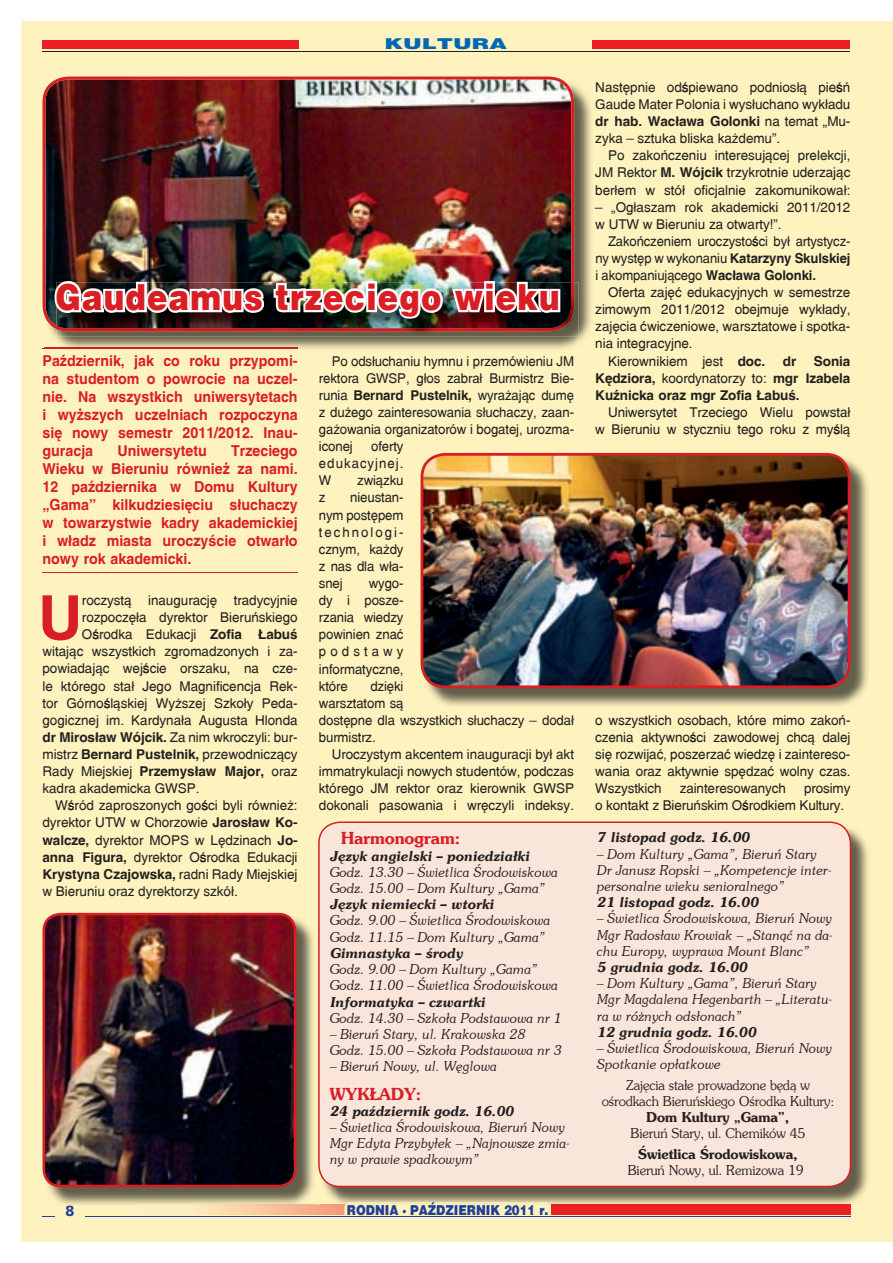
<style>
.page{position:relative;width:893px;height:1263px;background:#fff}
.page>*{position:absolute;margin:0;border:0;box-sizing:border-box;transform-origin:0 0}
.t1{font:700 61.05px "Switzerland";color:#d91e24}
.t2{font:900 36px "Switzerland";letter-spacing:.04em;color:#d91e24;scale:.85 1}
.t3{font:700 16.5px "Southern";letter-spacing:-.005em;color:#d91e24}
.t4{font:700 15px/18px "Switzerland";color:#d91e24;text-align:justify;scale:.95 1}
.t5{font:900 15px "Switzerland";color:#0166b3;scale:1.5 1}
.t6{font:15px "Zurich AT Black";color:#223f99;scale:.9 1}
.t7{font:13.5px/17.1px "Switzerland";letter-spacing:-.005em;color:#231f20;text-align:justify}
.t8{font:italic 13.5px/16.2px "Southern";letter-spacing:-.005em;color:#231f20}
.t9{font:italic 700 13.5px "Southern";letter-spacing:-.005em;color:#231f20}
.t10{font:13.5px/16.2px "Southern";letter-spacing:-.005em;color:#231f20;text-align:center}
.t11{font:700 13.5px/17.1px "Switzerland";letter-spacing:-.005em;color:#231f20;text-align:justify}
.t12{font:700 13.5px "Southern";letter-spacing:-.005em;color:#231f20}
.t13{font:900 13.5px "Switzerland";color:#223f99;scale:.87 1}
.s1{font-weight:700}
.s2{font-weight:400}
</style>
<div class="page">
<div style="left:21px;top:21px;width:872px;height:1221px;background:#fef3be"></div>
<hr style="left:85px;top:1216px;width:765px;height:1px;background:#223f99">
<svg style="left:43px;top:1216px;width:12px;height:1px"></svg>
<div style="left:551px;top:1204px;width:299px;height:11px;background:#ec2024"></div>
<hr style="left:43px;top:51px;width:807px;height:1px;background:#231f20">
<div style="left:43px;top:40px;width:807px;height:9px;background:#ee1d23"></div>
<div style="left:299px;top:25px;width:293px;height:24px;background:#fef3be"></div>
<hr style="left:43px;top:348px;width:255px;height:1px;background:#d91e24">
<hr style="left:43px;top:572px;width:255px;height:1px;background:#d91e24">
<img style="left:325px;top:829px;width:543px;height:376px">
<img style="left:348px;top:1202px;width:200px;height:3px">
<img style="left:551px;top:1204px;width:299px;height:1px">
<svg style="left:196px;top:1204px;width:148px;height:11px;background:#f9c19a"></svg>
<div style="left:318px;top:821px;width:533px;height:366px;background:#fae5db"></div>
<img style="left:428px;top:461px;width:441px;height:245px">
<img style="left:421px;top:453px;width:429px;height:235px">
<img style="left:45px;top:85px;width:546px;height:264px">
<img style="left:43px;top:77px;width:531px;height:254px">
<img style="left:48px;top:919px;width:265px;height:286px">
<img style="left:137px;top:1204px;width:178px;height:1px">
<img style="left:43px;top:913px;width:253px;height:274px">
<img style="left:563px;top:282px;width:11px;height:49px">
<img style="left:51px;top:277px;width:512px;height:72px">
<p class="t5" style="left:384px;top:35px;width:83px">KULTURA</p>
<h2 class="t2" style="left:56px;top:276px;width:594px">Gaudeamus trzeciego wieku</h2>
<p class="t4" style="left:43px;top:351px;width:270px">PaŸdziernik, jak co roku przypomi&shy;na studentom o powrocie na uczel&shy;nie. Na wszystkich uniwersytetach i wy¿szych uczelniach rozpoczyna siê nowy semestr 2011/2012. Inau&shy;guracja</p>
<p class="t4" style="left:43px;top:441px;width:270px;text-indent:189px">Trzeciego Wieku w Bieruniu równie¿ za nami.<br>12 paŸdziernika w Domu Kultury „Gama” kilkudziesiêciu s³uchaczy w towarzystwie kadry akademickiej i w³adz miasta uroczyœcie otwar³o nowy rok akademicki.</p>
<h1 class="t1" style="left:38px;top:581px;width:46px">U</h1>
<p class="t7" style="left:82px;top:592px;width:217px">roczyst¹ inauguracjê tradycyjnie</p>
<p class="t4" style="left:117px;top:441px;width:96px">Uniwersytetu</p>
<p class="t7" style="left:82px;top:609px;width:217px">rozpoczê³a dyrektor Bieruñskiego</p>
<p class="t7" style="left:82px;top:626px;width:217px">Oœrodka Edukacji <span class="s1">Zofia £abuœ</span></p>
<p class="t7" style="left:43px;top:643px;width:257px">witaj¹c wszy stkich zgromadzonych i za-</p>
<p class="t7" style="left:43px;top:660px;width:257px">po wia daj¹c wejœcie orszaku, na cze-</p>
<p class="t7" style="left:43px;top:677px;width:257px">le którego sta³ Jego Magnificencja Rek-</p>
<p class="t7" style="left:43px;top:694px;width:257px">tor Górnoœl¹skiej Wy¿szej Szko³y Peda-</p>
<p class="t7" style="left:43px;top:711px;width:257px">gogicznej im. Kardyna³a Augusta Hlonda</p>
<p class="t7" style="left:43px;top:728px;width:257px"><span class="s1">dr Miros³aw Wójcik.</span> Za nim wkroczyli: bur-</p>
<p class="t7" style="left:43px;top:746px;width:257px">mistrz <span class="s1">Bernard Pustelnik,</span> przewodnicz¹cy</p>
<p class="t7" style="left:43px;top:763px;width:257px">Rady Miejskiej <span class="s1">Przemys³aw Major,</span> oraz</p>
<p class="t7" style="left:43px;top:780px;width:158px">kadra akademicka GWSP.</p>
<p class="t7" style="left:55px;top:797px;width:244px">Wœród zaproszonych goœci byli równie¿:</p>
<p class="t7" style="left:43px;top:814px;width:257px">dyrektor UTW w Chorzowie <span class="s1">Jaros³aw Ko-</span></p>
<p class="t7" style="left:43px;top:831px;width:257px"><span class="s1">walcze,</span> dyrektor MOPS w Lêdzinach <span class="s1">Jo-</span></p>
<p class="t7" style="left:43px;top:848px;width:257px"><span class="s1">anna Figura,</span> dyrektor Oœrodka Edukacji</p>
<p class="t11" style="left:43px;top:865px;width:257px">Krystyna Czajowska, <span class="s2">radni Rady Miejskiej</span></p>
<p class="t7" style="left:43px;top:882px;width:197px">w Bieruniu oraz dyrektorzy szkó³.</p>
<p class="t7" style="left:319px;top:352px;width:257px;text-indent:13px">Po ods³uchaniu hymnu i przemówieniu JM rektora GWSP, g³os zabra³ Burmistrz Bie&shy;runia <span class="s1">Bernard Pustelnik,</span> wyra ¿aj¹c dumê z du¿ego zainteresowania s³uchaczy, zaan&shy;ga¿o wa nia organizatorów i bogatej, urozma&shy;iconej</p>
<p class="t7" style="left:319px;top:438px;width:86px;text-indent:52px">oferty edukacyjnej.<br>W</p>
<p class="t7" style="left:357px;top:472px;width:48px">zwi¹zku</p>
<p class="t7" style="left:319px;top:489px;width:86px;text-indent:31px">nieustan&shy;nym postê pem technologi&shy;cznym, ka¿dy z nas dla w³a&shy;snej</p>
<p class="t7" style="left:319px;top:489px;width:8px">z</p>
<p class="t7" style="left:319px;top:575px;width:86px;text-indent:50px">wygo&shy;dy i posze&shy;rza nia wiedzy powi nien znaæ podstawy informa ty czne, które</p>
<p class="t7" style="left:319px;top:677px;width:257px;text-align:left;text-indent:51px">dziêki<br>war sztatom s¹<br>do stê pne dla wszystkich s³uchaczy – doda³ burmistrz.</p>
<p class="t7" style="left:319px;top:745px;width:257px;text-indent:13px">Uroczystym akcentem inauguracji by³ akt immatrykulacji nowych studentów, podczas którego JM rektor oraz kierownik GWSP dokonali pasowania i wrêczyli indeksy.</p>
<p class="t3" style="left:341px;top:828px;width:121px">Harmonogram:</p>
<p class="t9" style="left:330px;top:847px;width:201px">Jêzyk angielski – poniedzia³ki</p>
<p class="t8" style="left:330px;top:864px;width:230px">Godz. 13.30 – Œwietlica Œrodowiskowa<br>Godz. 15.00 – Dom Kultury „Gama”</p>
<p class="t9" style="left:330px;top:896px;width:166px">Jêzyk niemiecki – wtorki</p>
<p class="t8" style="left:330px;top:912px;width:222px">Godz. 9.00 – Œwietlica Œrodowiskowa<br>Godz. 11.15 – Dom Kultury „Gama”</p>
<p class="t9" style="left:330px;top:944px;width:135px">Gimnastyka – œrody</p>
<p class="t8" style="left:330px;top:961px;width:230px">Godz. 9.00 – Dom Kultury „Gama”<br>Godz. 11.00 – Œwietlica Œrodowiskowa</p>
<p class="t9" style="left:330px;top:993px;width:157px">Informatyka – czwartki</p>
<p class="t8" style="left:330px;top:1009px;width:234px">Godz. 14.30 – Szko³a Podstawowa nr 1</p>
<p class="t8" style="left:330px;top:1026px;width:234px">– Bieruñ Stary, ul. Krakowska 28<br>Godz. 15.00 – Szko³a Podstawowa nr 3</p>
<p class="t8" style="left:330px;top:1058px;width:169px">– Bieruñ Nowy, ul. Wêglowa</p>
<p class="t3" style="left:330px;top:1083px;width:93px">WYK£ADY:</p>
<p class="t9" style="left:330px;top:1102px;width:186px">24 paŸdziernik godz. 16.00</p>
<p class="t8" style="left:330px;top:1119px;width:241px">– Œwietlica Œrodowiskowa, Bieruñ Nowy<br>Mgr Edyta Przyby³ek – „Najnowsze zmia&shy;ny w prawie spadkowym”</p>
<p class="t6" style="left:65px;top:1202px;width:11px">8</p>
<p class="t13" style="left:347px;top:1202px;width:233px">RODNIA · PAŹDZIERNIK 2011 r.</p>
<p class="t7" style="left:595px;top:79px;width:257px">Nastêpnie odœpiewano podnios³¹ pieœñ Gaude Mater Polonia i wys³uchano wyk³adu <span class="s1">dr hab. Wac³awa Golonki</span> na temat „Mu&shy;zyka – sztuka bliska ka¿demu”.</p>
<p class="t7" style="left:595px;top:147px;width:257px;text-indent:13px">Po zakoñczeniu interesuj¹cej prelekcji, JM Rektor <span class="s1">M. Wójcik</span> trzykrotnie uderzaj¹c ber³em w stó³ oficjalnie zakomunikowa³:</p>
<p class="t7" style="left:595px;top:198px;width:257px">– „Og³aszam rok akademicki 2011/2012 w UTW w Bieruniu za otwarty!”.</p>
<p class="t7" style="left:595px;top:232px;width:257px;text-indent:13px">Zakoñczeniem uroczystoœci by³ artystycz&shy;ny wystêp w wykonaniu <span class="s1">Katarzyny Skulskiej </span>i akompaniuj¹cego <span class="s1">Wac³awa Golonki.</span></p>
<p class="t7" style="left:608px;top:284px;width:244px">Oferta zajêæ edukacyjnych w semestrze</p>
<p class="t7" style="left:595px;top:301px;width:257px">zimowym 2011/2012 obejmuje wyk³ady,</p>
<p class="t7" style="left:595px;top:318px;width:257px">zajêcia æwiczeniowe, warsztatowe i spotka-</p>
<p class="t7" style="left:595px;top:335px;width:99px">nia integracyjne.</p>
<p class="t7" style="left:608px;top:352px;width:159px">Kierownikiem jest <span class="s1">doc.</span></p>
<p class="t11" style="left:783px;top:352px;width:15px">dr</p>
<p class="t11" style="left:595px;top:352px;width:257px;text-indent:219px">Sonia Kêdziora, <span class="s2">koordynatorzy to:</span> mgr Izabela KuŸnicka oraz mgr Zofia £abuœ.</p>
<p class="t7" style="left:595px;top:404px;width:257px;text-align:right">Uniwersytet Trzeciego Wielu powsta³ w Bieruniu w styczniu tego roku z myœl¹</p>
<p class="t7" style="left:595px;top:711px;width:257px">o wszystkich osobach, które mimo za koñ - czenia aktywnoœci zawodowej chc¹ dalej siê rozwijaæ, poszerzaæ wiedzê i zaintereso&shy;wania oraz aktywnie spêdzaæ wolny czas.<br>Wszystkich</p>
<p class="t7" style="left:680px;top:780px;width:108px">zainteresowanych</p>
<p class="t7" style="left:595px;top:780px;width:257px;text-indent:209px">prosimy o kontakt z Bieruñskim Oœrodkiem Kultury.</p>
<p class="t9" style="left:597px;top:829px;width:154px">7 listopad godz. 16.00</p>
<p class="t8" style="left:597px;top:845px;width:236px">– Dom Kultury „Gama”, Bieruñ Stary<br>Dr Janusz Ropski – „Kompetencje inter&shy;personalne wieku senioralnego”</p>
<p class="t9" style="left:597px;top:894px;width:163px">21 listopad godz. 16.00</p>
<p class="t8" style="left:597px;top:910px;width:237px;text-align:justify">– Œwietlica Œrodowiskowa, Bieruñ Nowy Mgr Rados³aw Krowiak – „Stan¹æ na da&shy;chu Europy, wyprawa Mount Blanc”</p>
<p class="t9" style="left:597px;top:959px;width:152px">5 grudnia godz. 16.00</p>
<p class="t8" style="left:597px;top:975px;width:237px">– Dom Kultury „Gama”, Bieruñ Stary<br>Mgr Magdalena Hegenbarth – „Literatu&shy;ra w ró¿nych ods³onach”</p>
<p class="t9" style="left:597px;top:1023px;width:161px">12 grudnia godz. 16.00</p>
<p class="t8" style="left:597px;top:1040px;width:237px">– Œwietlica Œrodowiskowa, Bieruñ Nowy<br>Spotkanie op³atkowe</p>
<p class="t10" style="left:602px;top:1076px;width:234px">Zajêcia sta³e prowadzone bêd¹ w oœrodkach Bieruñskiego Oœrodka Kultury:</p>
<p class="t12" style="left:647px;top:1108px;width:144px">Dom Kultury „Gama”,</p>
<p class="t10" style="left:631px;top:1125px;width:176px">Bieruñ Stary, ul. Chemików 45</p>
<p class="t12" style="left:638px;top:1145px;width:161px">Œwietlica Œrodowiskowa,</p>
<p class="t10" style="left:628px;top:1162px;width:177px">Bieruñ Nowy, ul. Remizowa 19</p>
</div>
